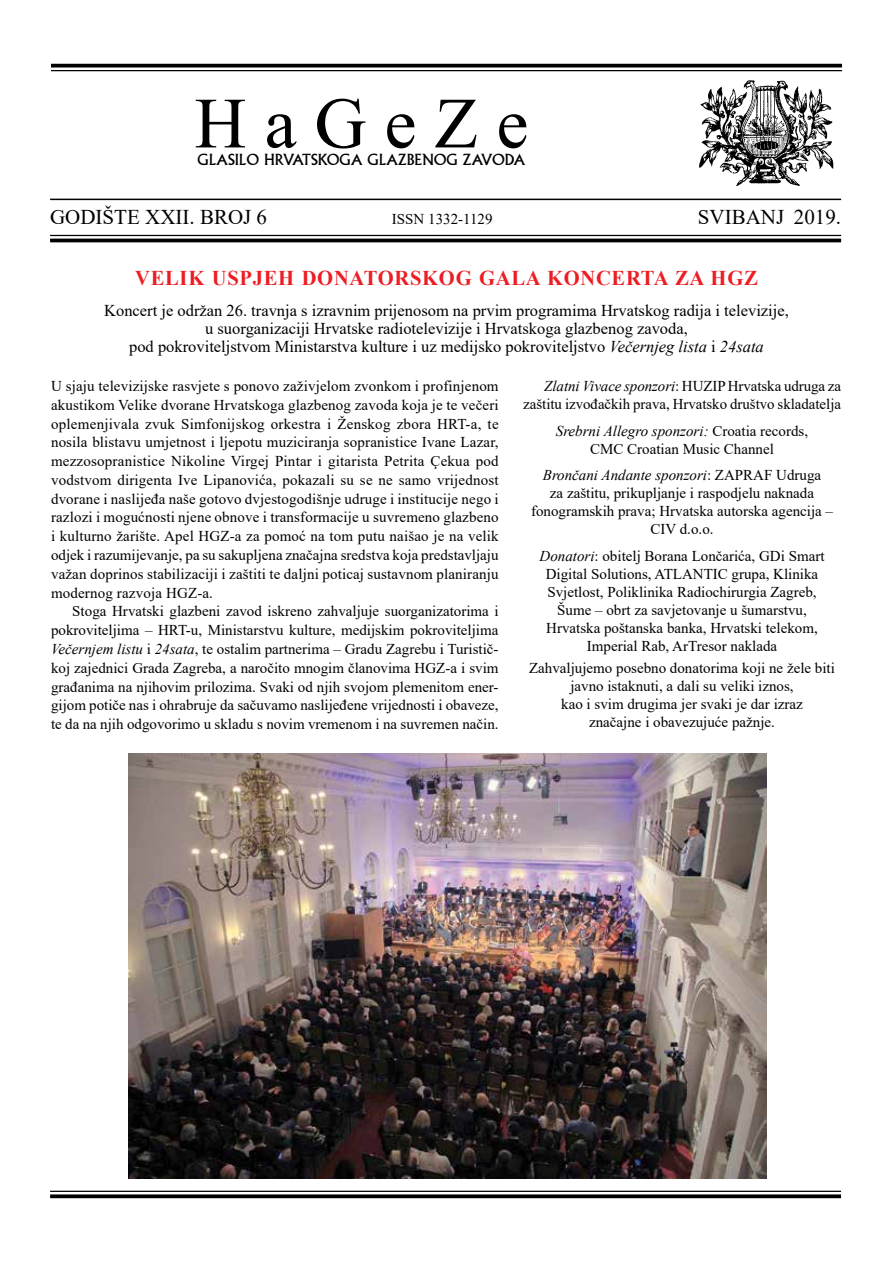
<style>
.page{position:relative;width:893px;height:1263px;background:#fff}
.page>*{position:absolute;margin:0;border:0;box-sizing:border-box;transform-origin:0 0}
.t1{font:72px "Times New Roman";color:#000}
.t2{font:700 21px "Times New Roman";letter-spacing:.035em;color:#ed1d24}
.t3{font:21px "Times New Roman";color:#000}
.t4{font:16.5px/18px "Times New Roman";color:#000;text-align:center}
.t5{font:15px/18.8px "Times New Roman";color:#000;text-align:center}
.t6{font:15px "Albertus MT Std";color:#000}
.s1{font-style:italic}
</style>
<div class="page">
<hr style="left:50px;top:1191px;width:791px;height:1px;background:#000">
<svg style="left:50px;top:1194px;width:791px;height:4px;background:#1c1c1c"></svg>
<svg style="left:51px;top:64px;width:791px;height:4px;background:#1f1f1f"></svg>
<hr style="left:51px;top:70px;width:791px;height:1px;background:#000">
<hr style="left:50px;top:199px;width:791px;height:1px;background:#000">
<hr style="left:50px;top:235px;width:791px;height:1px;background:#000">
<hr style="left:50px;top:239px;width:791px;height:3px;background:#000">
<img style="left:699px;top:80px;width:135px;height:106px">
<img style="left:129px;top:753px;width:637px;height:426px">
<h1 class="t1" style="left:195px;top:73px;width:335px">H a G e Z e</h1>
<p class="t6" style="left:197px;top:151px;width:330px">GLASILO HRVATSKOGA GLAZBENOG ZAVODA</p>
<h2 class="t3" style="left:50px;top:202px;width:218px">GODIŠTE XXII. BROJ 6</h2>
<p class="t5" style="left:392px;top:209px;width:102px">ISSN 1332-1129</p>
<h2 class="t3" style="left:698px;top:202px;width:145px">SVIBANJ 2019.</h2>
<h2 class="t2" style="left:135px;top:263px;width:624px">VELIK USPJEH DONATORSKOG GALA KONCERTA ZA HGZ</h2>
<p class="t4" style="left:104px;top:300px;width:686px">Koncert je održan 26. travnja s izravnim prijenosom na prvim programima Hrvatskog radija i televizije, u suorganizaciji Hrvatske radiotelevizije i Hrvatskoga glazbenog zavoda,<br>pod pokroviteljstvom Ministarstva kulture i uz medijsko pokroviteljstvo <span class="s1">Večernjeg lista</span> i <span class="s1">24sata</span></p>
<p class="t5" style="left:51px;top:376px;width:449px;text-align:justify">U sjaju televizijske rasvjete s ponovo zaživjelom zvonkom i profinjenom akustikom Velike dvorane Hrvatskoga glazbenog zavoda koja je te večeri oplemenjivala zvuk Simfonijskog orkestra i Ženskog zbora HRT-a, te nosila blistavu umjetnost i ljepotu muziciranja sopranistice Ivane Lazar, mezzosopranistice Nikoline Virgej Pintar i gitarista Petrita Çekua pod vodstvom dirigenta Ive Lipanovića, pokazali su se ne samo vrijednost dvorane i naslijeđa naše gotovo dvjestogodišnje udruge i institucije nego i razlozi i mogućnosti njene obnove i transformacije u suvremeno glazbeno i kulturno žarište. Apel HGZ-a za pomoć na tom putu naišao je na velik odjek i razumijevanje, pa su sakupljena značajna sredstva koja predstavljaju važan doprinos stabilizaciji i zaštiti te daljni poticaj sustavnom planiranju modernog razvoja HGZ-a.</p>
<p class="t5" style="left:51px;top:601px;width:449px;text-align:justify;text-indent:21px">Stoga Hrvatski glazbeni zavod iskreno zahvaljuje suorganizatorima i pokroviteljima – HRT-u, Ministarstvu kulture, medijskim pokroviteljima <span class="s1">Večernjem listu</span> i <span class="s1">24sata</span>, te ostalim partnerima – Gradu Zagrebu i Turistič&shy;koj zajednici Grada Zagreba, a naročito mnogim članovima HGZ-a i svim građanima na njihovim prilozima. Svaki od njih svojom plemenitom ener&shy;gijom potiče nas i ohrabruje da sačuvamo naslijeđene vrijednosti i obaveze, te da na njih odgovorimo u skladu s novim vremenom i na suvremen način.</p>
<p class="t5" style="left:523px;top:376px;width:320px;line-height:18.1px;text-align:right"><span class="s1">Zlatni Vivace sponzori</span>: HUZIP Hrvatska udruga za zaštitu izvođačkih prava, Hrvatsko društvo skladatelja</p>
<p class="t5" style="left:556px;top:421px;width:254px;line-height:18px"><span class="s1">Srebrni Allegro sponzori:</span> Croatia records,<br>CMC Croatian Music Channel</p>
<p class="t5" style="left:531px;top:465px;width:304px;line-height:18px"><span class="s1">Brončani Andante sponzori</span>: ZAPRAF Udruga<br>za zaštitu, prikupljanje i raspodjelu naknada fonogramskih prava; Hrvatska autorska agencija – CIV d.o.o.</p>
<p class="t5" style="left:540px;top:546px;width:286px;line-height:18px"><span class="s1">Donatori</span>: obitelj Borana Lončarića, GDi Smart Digital Solutions, ATLANTIC grupa, Klinika Svjetlost, Poliklinika Radiochirurgia Zagreb, Šume – obrt za savjetovanje u šumarstvu, Hrvatska poštanska banka, Hrvatski telekom, Imperial Rab, ArTresor naklada</p>
<p class="t5" style="left:529px;top:658px;width:307px;line-height:18px">Zahvaljujemo posebno donatorima koji ne žele biti javno istaknuti, a dali su veliki iznos,<br>kao i svim drugima jer svaki je dar izraz<br>značajne i obavezujuće pažnje.</p>
</div>
